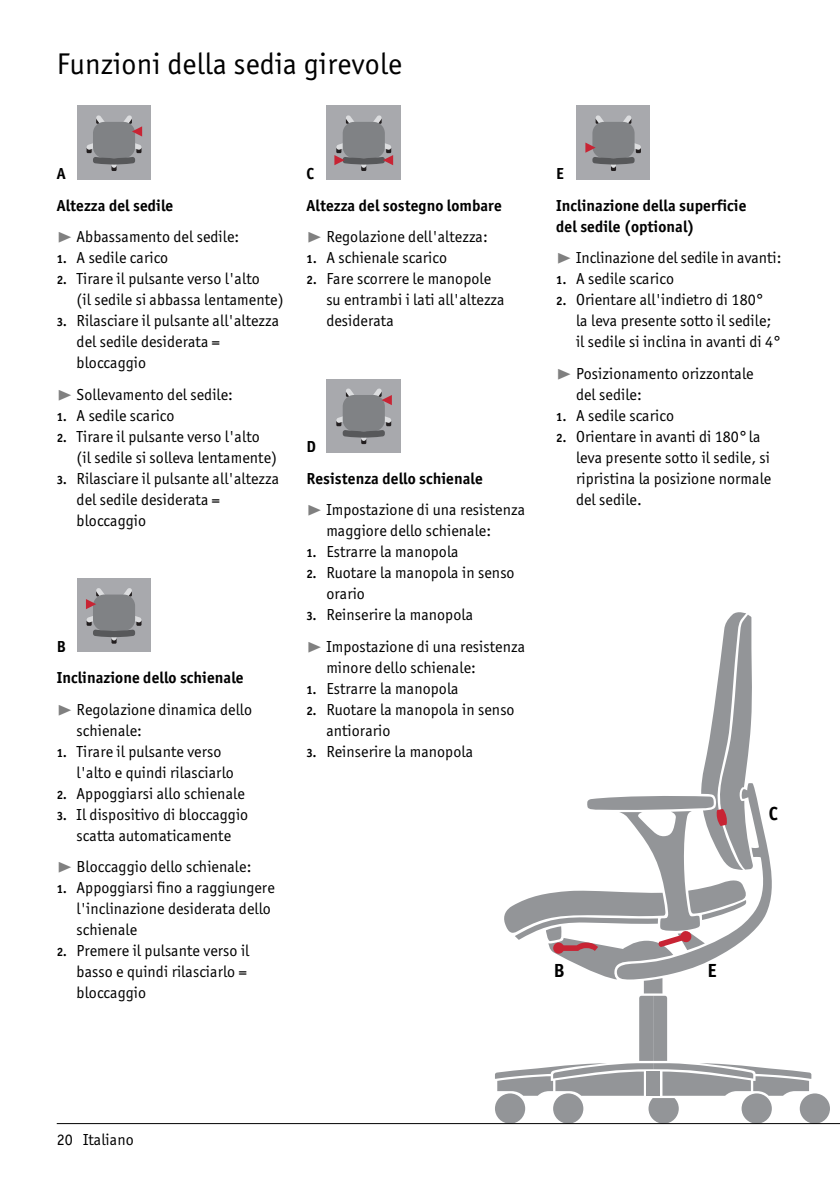
<style>
.page{position:relative;width:840px;height:1191px;background:#fff}
.page>*{position:absolute;margin:0;border:0;box-sizing:border-box;transform-origin:0 0}
.t1{font:30px "Officina San Itc T";letter-spacing:.01em;color:#000}
.t2{font:700 19px "Officina San Itc T";color:#000}
.t3{font:16px/21px "Officina San Itc T";letter-spacing:.005em;color:#000}
.t4{font:700 16px/31.6px "Officina San Itc T";letter-spacing:.005em;color:#000}
.s1{font-weight:700}
.s2{font-family:"Zeal";color:#808080}
.s3{font-weight:700;font-size:12px}
.s4{font-family:"Zeal";font-weight:400;color:#808080}
.s5{font-weight:400}
</style>
<div class="page">
<div style="left:77px;top:106px;width:73px;height:73px;background:#a8a9ad"></div>
<svg style="left:86px;top:115px;width:56px;height:56px"></svg>
<div style="left:326px;top:106px;width:74px;height:73px;background:#a8a9ad"></div>
<svg style="left:334px;top:115px;width:59px;height:56px"></svg>
<div style="left:77px;top:578px;width:73px;height:74px;background:#a8a9ad"></div>
<svg style="left:86px;top:588px;width:56px;height:55px"></svg>
<div style="left:326px;top:379px;width:74px;height:73px;background:#a8a9ad"></div>
<svg style="left:336px;top:388px;width:55px;height:56px"></svg>
<div style="left:576px;top:106px;width:73px;height:73px;background:#a8a9ad"></div>
<svg style="left:585px;top:115px;width:56px;height:56px"></svg>
<div style="left:799px;top:1093px;width:30px;height:30px;background:#939598;border-radius:50%"></div>
<svg style="left:495px;top:612px;width:315px;height:511px"></svg>
<hr style="left:57px;top:1123px;width:782px;height:1px;background:#000">
<h1 class="t1" style="left:57px;top:46px;width:346px">Funzioni della sedia girevole</h1>
<p class="t4" style="left:57px;top:158px;width:10px">A</p>
<p class="t4" style="left:306px;top:158px;width:9px">C</p>
<p class="t3" style="left:57px;top:189px;width:184px;line-height:31.6px"><span class="s1">Altezza del sedile<br></span><span class="s2">®</span> Abbassamento del sedile:</p>
<p class="t3" style="left:57px;top:247px;width:113px"><span class="s3">1.</span> A sedile carico</p>
<p class="t3" style="left:77px;top:268px;width:208px;text-indent:-20px"><span class="s3">2.</span> Tirare il pulsante verso l'alto<br>(il sedile si abbassa lentamente)</p>
<p class="t3" style="left:77px;top:310px;width:204px;text-indent:-20px"><span class="s3">3.</span> Rilasciare il pulsante all'altezza del sedile desiderata = bloccaggio</p>
<p class="t3" style="left:57px;top:384px;width:178px"><span class="s2">®</span> Sollevamento del sedile:</p>
<p class="t3" style="left:57px;top:405px;width:119px"><span class="s3">1.</span> A sedile scarico</p>
<p class="t3" style="left:77px;top:426px;width:202px;text-indent:-20px"><span class="s3">2.</span> Tirare il pulsante verso l'alto (il sedile si solleva lentamente)</p>
<p class="t3" style="left:77px;top:468px;width:204px;text-indent:-20px"><span class="s3">3.</span> Rilasciare il pulsante all'altezza del sedile desiderata = bloccaggio</p>
<p class="t4" style="left:57px;top:630px;width:11px">B</p>
<p class="t4" style="left:57px;top:662px;width:197px">Inclinazione dello schienale <span class="s4">®</span> <span class="s5">Regolazione dinamica dello</span></p>
<p class="t3" style="left:77px;top:720px;width:67px">schienale:</p>
<p class="t3" style="left:77px;top:741px;width:159px;text-indent:-20px"><span class="s3">1.</span> Tirare il pulsante verso l'alto e quindi rilasciarlo</p>
<p class="t3" style="left:57px;top:783px;width:189px"><span class="s3">2.</span> Appoggiarsi allo schienale</p>
<p class="t3" style="left:57px;top:804px;width:193px;text-align:center"><span class="s3">3.</span> Il dispositivo di bloccaggio scatta automaticamente</p>
<p class="t3" style="left:57px;top:856px;width:196px"><span class="s2">®</span> Bloccaggio dello schienale:</p>
<p class="t3" style="left:77px;top:877px;width:199px;text-indent:-20px"><span class="s3">1.</span> Appoggiarsi fino a raggiungere l'inclinazione desiderata dello schienale</p>
<p class="t3" style="left:77px;top:940px;width:174px;text-indent:-20px"><span class="s3">2.</span> Premere il pulsante verso il basso e quindi rilasciarlo = bloccaggio</p>
<p class="t4" style="left:306px;top:189px;width:197px">Altezza del sostegno lombare <span class="s4">®</span> <span class="s5">Regolazione dell'altezza:</span></p>
<p class="t3" style="left:306px;top:247px;width:142px"><span class="s3">1.</span> A schienale scarico</p>
<p class="t3" style="left:326px;top:268px;width:180px;text-indent:-20px"><span class="s3">2.</span> Fare scorrere le manopole su entrambi i lati all'altezza desiderata</p>
<p class="t4" style="left:306px;top:431px;width:11px">D</p>
<p class="t3" style="left:306px;top:462px;width:220px;line-height:31.6px"><span class="s1">Resistenza dello schienale<br></span><span class="s2">®</span> Impostazione di una resistenza</p>
<p class="t3" style="left:326px;top:520px;width:166px">maggiore dello schienale:</p>
<p class="t3" style="left:306px;top:541px;width:154px"><span class="s3">1.</span> Estrarre la manopola</p>
<p class="t3" style="left:326px;top:562px;width:190px;text-indent:-20px"><span class="s3">2.</span> Ruotare la manopola in senso orario</p>
<p class="t3" style="left:306px;top:599px;width:220px;line-height:31.6px"><span class="s3">3.</span> Reinserire la manopola<br><span class="s2">®</span> Impostazione di una resistenza</p>
<p class="t3" style="left:326px;top:657px;width:151px">minore dello schienale:</p>
<p class="t3" style="left:306px;top:678px;width:154px"><span class="s3">1.</span> Estrarre la manopola</p>
<p class="t3" style="left:326px;top:699px;width:190px;text-indent:-20px"><span class="s3">2.</span> Ruotare la manopola in senso antiorario</p>
<p class="t3" style="left:306px;top:741px;width:168px"><span class="s3">3.</span> Reinserire la manopola</p>
<p class="t4" style="left:556px;top:158px;width:9px">E</p>
<p class="t4" style="left:556px;top:195px;width:191px;line-height:21px">Inclinazione della superficie del sedile (optional)</p>
<p class="t3" style="left:556px;top:247px;width:227px"><span class="s2">®</span> Inclinazione del sedile in avanti:</p>
<p class="t3" style="left:556px;top:268px;width:119px"><span class="s3">1.</span> A sedile scarico</p>
<p class="t3" style="left:575px;top:289px;width:206px;text-indent:-20px"><span class="s3">2.</span> Orientare all'indietro di 180°<br>la leva presente sotto il sedile; il sedile si inclina in avanti di 4°</p>
<p class="t3" style="left:575px;top:363px;width:179px;text-indent:-20px"><span class="s2">®</span> Posizionamento orizzontale del sedile:</p>
<p class="t3" style="left:556px;top:405px;width:119px"><span class="s3">1.</span> A sedile scarico</p>
<p class="t3" style="left:575px;top:426px;width:197px;text-indent:-20px"><span class="s3">2.</span> Orientare in avanti di 180°la leva presente sotto il sedile, si ripristina la posizione normale del sedile.</p>
<p class="t2" style="left:768px;top:802px;width:10px">C</p>
<p class="t2" style="left:553px;top:959px;width:12px">B</p>
<p class="t2" style="left:707px;top:959px;width:11px">E</p>
<p class="t3" style="left:57px;top:1129px;width:78px">20 Italiano</p>
</div>
